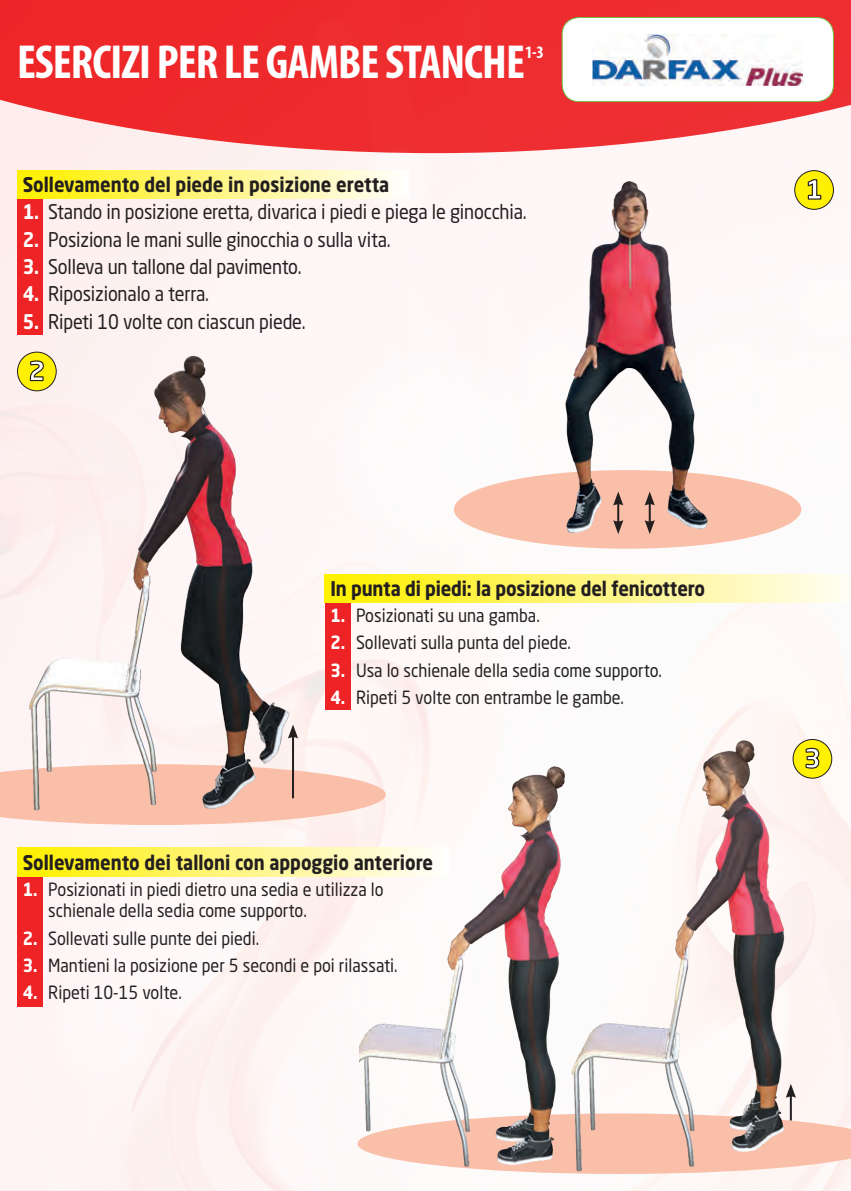
<style>
.page{position:relative;width:851px;height:1191px;background:#fff}
.page>*{position:absolute;margin:0;border:0;box-sizing:border-box;transform-origin:0 0}
.t1{font:700 condensed 48px "Myriad Pro";letter-spacing:-.02em;color:#fff}
.t2{font:700 26px "Neo Sans Std";color:#fff}
.t3{font:20px "Neo Sans Std";letter-spacing:-.01em;color:#231f20;scale:.9 1}
.t4{font:700 20px "Neo Sans Std";color:#231f20;scale:.9 1}
.t5{font:18px/21.6px "Neo Sans Std";color:#231f20;scale:.9 1}
.t6{font:700 condensed 17.4px "Myriad Pro";color:#fff}
.s1{font-weight:700;color:#fff}
</style>
<div class="page">
<img style="left:0;top:0;width:850px;height:1191px">
<div style="left:562px;top:18px;width:271px;height:84px;background:#fff;border-radius:17px"></div>
<div style="left:561px;top:17px;width:272px;height:85px;border:1px solid #71bf44;border-radius:17px"></div>
<img style="left:592px;top:34px;width:210px;height:51px">
<svg style="left:357px;top:1113px;width:493px;height:61px"></svg>
<img style="left:359px;top:737px;width:475px;height:437px">
<hr style="left:789px;top:1094px;width:2px;height:26px;background:#231f20">
<svg style="left:785px;top:1083px;width:10px;height:14px"></svg>
<svg style="left:0;top:764px;width:386px;height:61px"></svg>
<img style="left:17px;top:351px;width:275px;height:469px">
<hr style="left:292px;top:735px;width:2px;height:63px;background:#231f20">
<svg style="left:288px;top:724px;width:10px;height:14px"></svg>
<div style="left:17px;top:198px;width:26px;height:136px;background:#ee2326"></div>
<div style="left:17px;top:170px;width:391px;height:28px;background:linear-gradient(to right,#ffef00,#fffdff)"></div>
<div style="left:794px;top:171px;width:39px;height:38px;background:#fff101;border-radius:50%"></div>
<div style="left:794px;top:170px;width:39px;height:40px;border:1px solid #231f20;border-radius:50%"></div>
<svg style="left:807px;top:179px;width:14px;height:21px"></svg>
<div style="left:454px;top:470px;width:347px;height:79px;background:#fabfa9;border-radius:50%"></div>
<img style="left:543px;top:170px;width:185px;height:363px">
<hr style="left:617px;top:502px;width:2px;height:21px;background:#231f20">
<svg style="left:613px;top:520px;width:10px;height:14px"></svg>
<svg style="left:613px;top:491px;width:10px;height:14px"></svg>
<hr style="left:648px;top:502px;width:2px;height:21px;background:#231f20">
<svg style="left:644px;top:520px;width:10px;height:14px"></svg>
<svg style="left:644px;top:491px;width:10px;height:14px"></svg>
<div style="left:325px;top:602px;width:25px;height:108px;background:#ee2326"></div>
<div style="left:325px;top:574px;width:525px;height:28px;background:linear-gradient(to right,#ffef00,#fffcf6)"></div>
<div style="left:18px;top:352px;width:38px;height:39px;background:#fff101;border-radius:50%"></div>
<div style="left:17px;top:351px;width:40px;height:40px;border:1px solid #231f20;border-radius:50%"></div>
<svg style="left:29px;top:360px;width:15px;height:22px"></svg>
<div style="left:17px;top:876px;width:26px;height:130px;background:#ee2326"></div>
<div style="left:17px;top:848px;width:431px;height:28px;background:linear-gradient(to right,#ffef00,#fffdff)"></div>
<div style="left:793px;top:739px;width:38px;height:39px;background:#fff101;border-radius:50%"></div>
<div style="left:792px;top:739px;width:40px;height:39px;border:1px solid #231f20;border-radius:50%"></div>
<svg style="left:805px;top:747px;width:14px;height:22px"></svg>
<h1 class="t1" style="left:17px;top:32px;width:509px">ESERCIZI PER LE GAMBE STANCHE</h1>
<p class="t6" style="left:525px;top:41px;width:20px">1-3</p>
<p class="t4" style="left:23px;top:172px;width:409px">Sollevamento del piede in posizione eretta</p>
<h2 class="t2" style="left:805px;top:173px;width:18px">1</h2>
<p class="t3" style="left:23px;top:200px;width:561px"><span class="s1">1.</span> Stando in posizione eretta, divarica i piedi e piega le ginocchia.</p>
<p class="t3" style="left:23px;top:227px;width:410px"><span class="s1">2.</span> Posiziona le mani sulle ginocchia o sulla vita.</p>
<p class="t3" style="left:23px;top:254px;width:311px"><span class="s1">3.</span> Solleva un tallone dal pavimento.</p>
<p class="t3" style="left:23px;top:282px;width:208px"><span class="s1">4.</span> Riposizionalo a terra.</p>
<p class="t3" style="left:23px;top:309px;width:316px"><span class="s1">5.</span> Ripeti 10 volte con ciascun piede.</p>
<h2 class="t2" style="left:28px;top:354px;width:18px">2</h2>
<p class="t4" style="left:330px;top:576px;width:417px">In punta di piedi: la posizione del fenicottero</p>
<p class="t5" style="left:330px;top:604px;width:234px"><span class="s1">1.</span> Posizionati su una gamba.</p>
<p class="t5" style="left:330px;top:631px;width:269px"><span class="s1">2.</span> Sollevati sulla punta del piede.</p>
<p class="t5" style="left:330px;top:659px;width:370px"><span class="s1">3.</span> Usa lo schienale della sedia come supporto.</p>
<p class="t5" style="left:330px;top:686px;width:327px"><span class="s1">4.</span> Ripeti 5 volte con entrambe le gambe.</p>
<p class="t4" style="left:23px;top:849px;width:457px">Sollevamento dei talloni con appoggio anteriore</p>
<p class="t5" style="left:48px;top:878px;width:374px;text-indent:-26px"><span class="s1">1.</span> Posizionati in piedi dietro una sedia e utilizza lo schienale della sedia come supporto.</p>
<p class="t5" style="left:23px;top:927px;width:264px"><span class="s1">2.</span> Sollevati sulle punte dei piedi.</p>
<p class="t5" style="left:23px;top:954px;width:418px"><span class="s1">3.</span> Mantieni la posizione per 5 secondi e poi rilassati.</p>
<p class="t5" style="left:23px;top:981px;width:178px"><span class="s1">4.</span> Ripeti 10-15 volte.</p>
<h2 class="t2" style="left:803px;top:741px;width:18px">3</h2>
</div>
